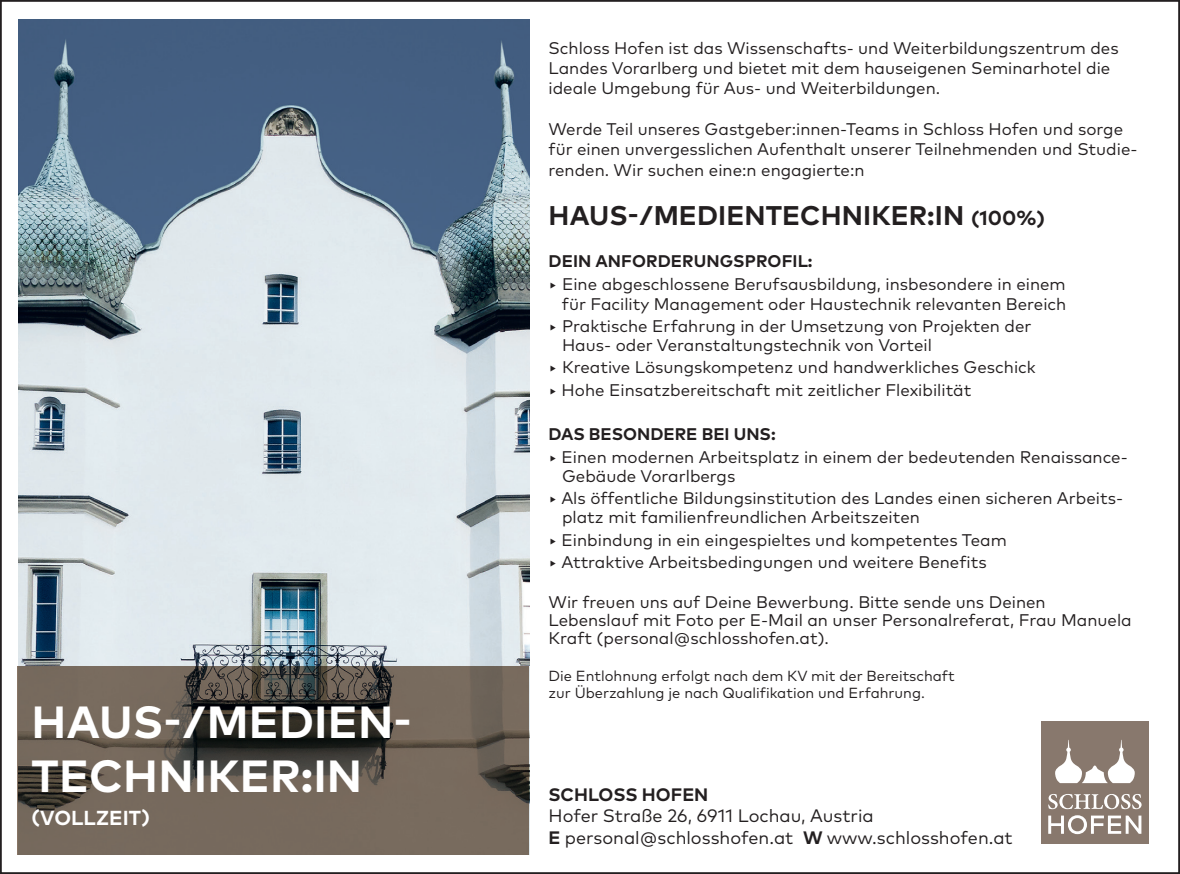
<style>
.page{position:relative;width:1180px;height:874px;background:#fff}
.page>*{position:absolute;margin:0;border:0;box-sizing:border-box;transform-origin:0 0}
.t1{font:700 45px/54px "Mark Pro";letter-spacing:.005em;color:#fff}
.t2{font:700 27px "Mark Pro";letter-spacing:.005em;color:#231f20}
.t3{font:700 20.25px "Mark Pro";letter-spacing:.005em;color:#fff}
.t4{font:18px "Mark Pro";color:#231f20}
.t5{font:700 18px "Mark Pro";color:#231f20}
.Copy_Fließtext{font:16.88px/20.2px "Mark Pro";color:#231f20}
.t6{font:700 16.88px "Mark Pro";letter-spacing:.005em;color:#231f20}
.t7{font:14.62px/16.9px "Mark Pro";color:#231f20}
.s1{font-size:20.25px}
.s2{font-weight:700}
</style>
<div class="page">
<img style="left:19px;top:20px;width:510px;height:646px">
<div style="left:1041px;top:721px;width:108px;height:122px;background:#88786d"></div>
<svg style="left:1048px;top:794px;width:94px;height:15px"></svg>
<svg style="left:1048px;top:815px;width:93px;height:19px"></svg>
<svg style="left:1055px;top:740px;width:80px;height:43px"></svg>
<svg style="left:17px;top:666px;width:512px;height:189px;fill:#76695d"></svg>
<p class="t1" style="left:32px;top:691px;width:382px">HAUS-/MEDIEN-<br>TECHNIKER:IN</p>
<p class="t3" style="left:32px;top:803px;width:120px">(VOLLZEIT)</p>
<p class="Copy_Fließtext" style="left:549px;top:37px;width:572px">Schloss Hofen ist das Wissenschafts- und Weiterbildungszentrum des<br>Landes Vorarlberg und bietet mit dem hauseigenen Seminarhotel die ideale Umgebung für Aus- und Weiterbildungen.</p>
<p class="Copy_Fließtext" style="left:549px;top:118px;width:590px">Werde Teil unseres Gastgeber:innen-Teams in Schloss Hofen und sorge für einen unvergesslichen Aufenthalt unserer Teilnehmenden und Studie&shy;renden. Wir suchen eine:n engagierte:n</p>
<p class="t2" style="left:549px;top:195px;width:498px">HAUS-/MEDIENTECHNIKER:IN <span class="s1">(100%)</span></p>
<p class="t6" style="left:549px;top:248px;width:266px">DEIN ANFORDERUNGSPROFIL:</p>
<p class="Copy_Fließtext" style="left:549px;top:274px;width:519px;line-height:19.1px;text-align:right">‣ Eine abgeschlossene Berufsausbildung, insbesondere in einem für Facility Management oder Haustechnik relevanten Bereich</p>
<p class="Copy_Fließtext" style="left:562px;top:315px;width:471px;line-height:19.1px;text-indent:-14px">‣ Praktische Erfahrung in der Umsetzung von Projekten der<br>Haus- oder Veranstaltungstechnik von Vorteil</p>
<p class="Copy_Fließtext" style="left:549px;top:356px;width:489px">‣ Kreative Lösungskompetenz und handwerkliches Geschick</p>
<p class="Copy_Fließtext" style="left:549px;top:378px;width:424px">‣ Hohe Einsatzbereitschaft mit zeitlicher Flexibilität</p>
<p class="t6" style="left:549px;top:421px;width:229px">DAS BESONDERE BEI UNS:</p>
<p class="Copy_Fließtext" style="left:562px;top:446px;width:567px;line-height:19.1px;text-indent:-14px">‣ Einen modernen Arbeitsplatz in einem der bedeutenden Renaissance-<br>Gebäude Vorarlbergs</p>
<p class="Copy_Fließtext" style="left:562px;top:487px;width:563px;line-height:19.1px;text-indent:-14px">‣ Als öffentliche Bildungsinstitution des Landes einen sicheren Arbeits&shy;platz mit familienfreundlichen Arbeitszeiten</p>
<p class="Copy_Fließtext" style="left:549px;top:528px;width:460px">‣ Einbindung in ein eingespieltes und kompetentes Team</p>
<p class="Copy_Fließtext" style="left:549px;top:550px;width:440px">‣ Attraktive Arbeitsbedingungen und weitere Benefits</p>
<p class="Copy_Fließtext" style="left:549px;top:592px;width:585px;line-height:18px">Wir freuen uns auf Deine Bewerbung. Bitte sende uns Deinen<br>Lebenslauf mit Foto per E-Mail an unser Personalreferat, Frau Manuela<br>Kraft (personal@schlosshofen.at).</p>
<p class="t7" style="left:549px;top:666px;width:408px">Die Entlohnung erfolgt nach dem KV mit der Bereitschaft zur Überzahlung je nach Qualifikation und Erfahrung.</p>
<p class="t5" style="left:549px;top:781px;width:161px">SCHLOSS HOFEN</p>
<p class="t4" style="left:549px;top:802px;width:327px">Hofer Straße 26, 6911 Lochau, Austria</p>
<p class="t4" style="left:549px;top:824px;width:466px"><span class="s2">E</span> personal@schlosshofen.at <span class="s2">W</span> www.schlosshofen.at</p>
</div>
